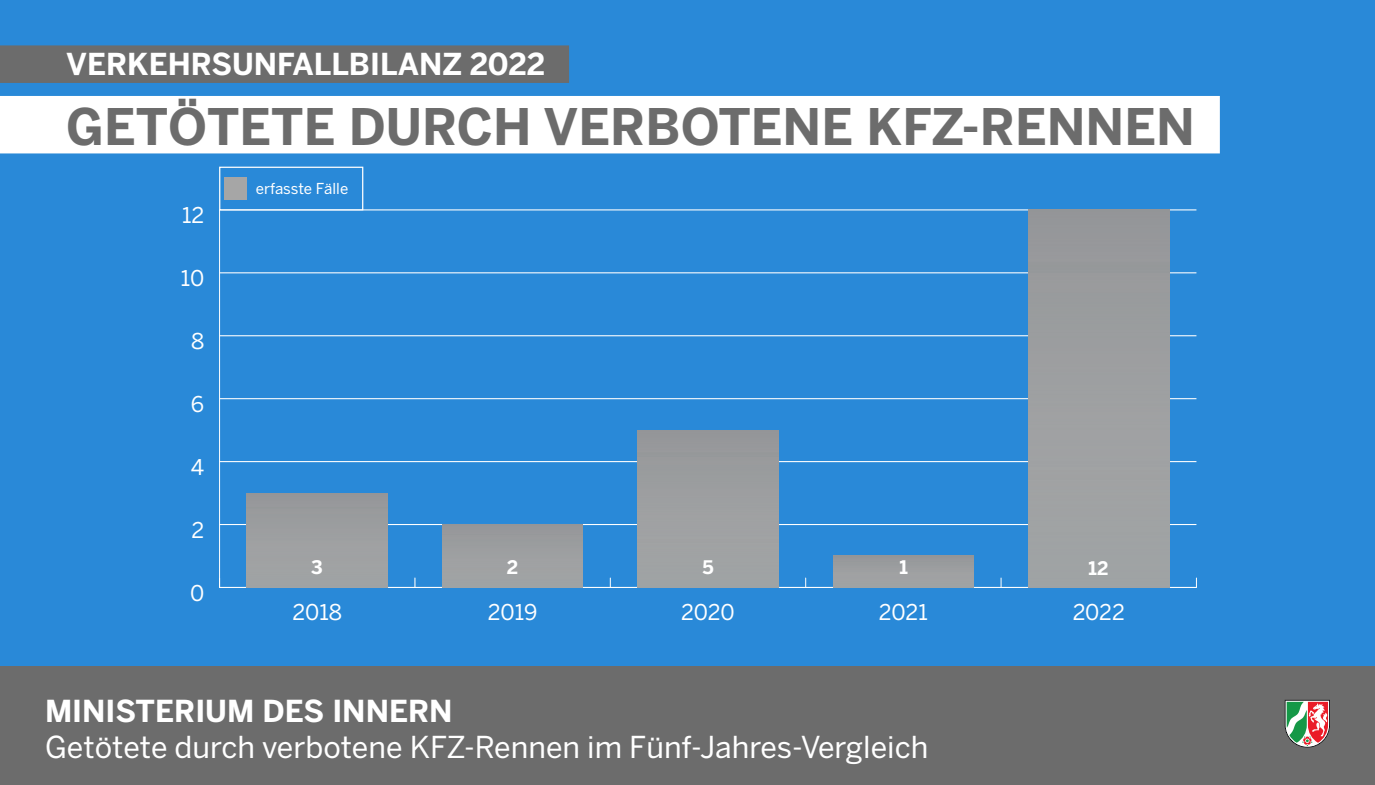
<style>
.page{position:relative;width:1375px;height:785px;background:#fff}
.page>*{position:absolute;margin:0;border:0;box-sizing:border-box;transform-origin:0 0}
.Headline{font:700 50px "Benton Sans";color:#6c6c6c}
.Trauer_Unterzeile{font:700 30.12px "Benton Sans";color:#fff}
.Trauer_Unterzeile-2{font:30px "Benton Sans";color:#fff}
.Overhead{font:700 30px "Benton Sans";color:#fff}
.t1{font:21.62px "Benton Sans";color:#fff}
.t2{font:700 18.62px "Benton Sans";color:#fff}
.t3{font:15px "Benton Sans";color:#fff}
</style>
<div class="page">
<div style="left:0;top:0;width:1375px;height:769px;background:#2989d8"></div>
<svg style="left:414px;top:578px;width:2px;height:9px"></svg>
<svg style="left:805px;top:578px;width:2px;height:9px"></svg>
<hr style="left:219px;top:210px;width:1px;height:377px;background:#fff">
<hr style="left:220px;top:587px;width:976px;height:1px;background:#fff">
<hr style="left:220px;top:524px;width:976px;height:1px;background:#fff">
<hr style="left:220px;top:461px;width:976px;height:1px;background:#fff">
<hr style="left:220px;top:398px;width:976px;height:1px;background:#fff">
<hr style="left:220px;top:335px;width:976px;height:1px;background:#fff">
<hr style="left:220px;top:272px;width:976px;height:1px;background:#fff">
<hr style="left:220px;top:209px;width:976px;height:1px;background:#fff">
<div style="left:247px;top:493px;width:141px;height:94px;background:#9ea0a1"></div>
<div style="left:442px;top:525px;width:141px;height:62px;background:#9ea0a1"></div>
<div style="left:638px;top:430px;width:140px;height:157px;background:#9ea0a1"></div>
<div style="left:833px;top:556px;width:141px;height:31px;background:#9d9fa1"></div>
<div style="left:1028px;top:210px;width:141px;height:377px;background:#9ea0a2"></div>
<div style="left:0;top:45px;width:569px;height:38px;background:#6c6c6c"></div>
<div style="left:0;top:666px;width:1375px;height:119px;background:#6c6c6c"></div>
<svg style="left:1285px;top:700px;width:45px;height:48px;background:#a49382"></svg>
<div style="left:219px;top:167px;width:144px;height:43px;background:#2989d8;border:1px solid #fff"></div>
<div style="left:225px;top:177px;width:22px;height:23px;background:#a6a6a6"></div>
<div style="left:0;top:96px;width:1220px;height:57px;background:#fff"></div>
<p class="Overhead" style="left:66px;top:47px;width:481px">VERKEHRSUNFALLBILANZ 2022</p>
<p class="Headline" style="left:66px;top:97px;width:1130px">GETÖTETE DURCH VERBOTENE KFZ-RENNEN</p>
<p class="t1" style="left:182px;top:203px;width:24px">12</p>
<p class="t1" style="left:181px;top:265px;width:25px">10</p>
<p class="t1" style="left:191px;top:328px;width:15px">8</p>
<p class="t1" style="left:191px;top:391px;width:15px">6</p>
<p class="t1" style="left:191px;top:454px;width:15px">4</p>
<p class="t1" style="left:192px;top:517px;width:14px">2</p>
<p class="t1" style="left:190px;top:580px;width:16px">0</p>
<p class="t3" style="left:256px;top:180px;width:94px">erfasste Fälle</p>
<p class="t2" style="left:311px;top:556px;width:13px">3</p>
<p class="t2" style="left:507px;top:556px;width:13px">2</p>
<p class="t2" style="left:703px;top:556px;width:13px">5</p>
<p class="t2" style="left:899px;top:556px;width:10px">1</p>
<p class="t2" style="left:1089px;top:557px;width:21px">12</p>
<p class="t1" style="left:293px;top:599px;width:51px">2018</p>
<p class="t1" style="left:488px;top:599px;width:51px">2019</p>
<p class="t1" style="left:681px;top:599px;width:55px">2020</p>
<p class="t1" style="left:879px;top:599px;width:50px">2021</p>
<p class="t1" style="left:1073px;top:599px;width:54px">2022</p>
<p class="Trauer_Unterzeile" style="left:45px;top:693px;width:409px">MINISTERIUM DES INNERN</p>
<p class="Trauer_Unterzeile-2" style="left:45px;top:729px;width:885px">Getötete durch verbotene KFZ-Rennen im Fünf-Jahres-Vergleich</p>
</div>
